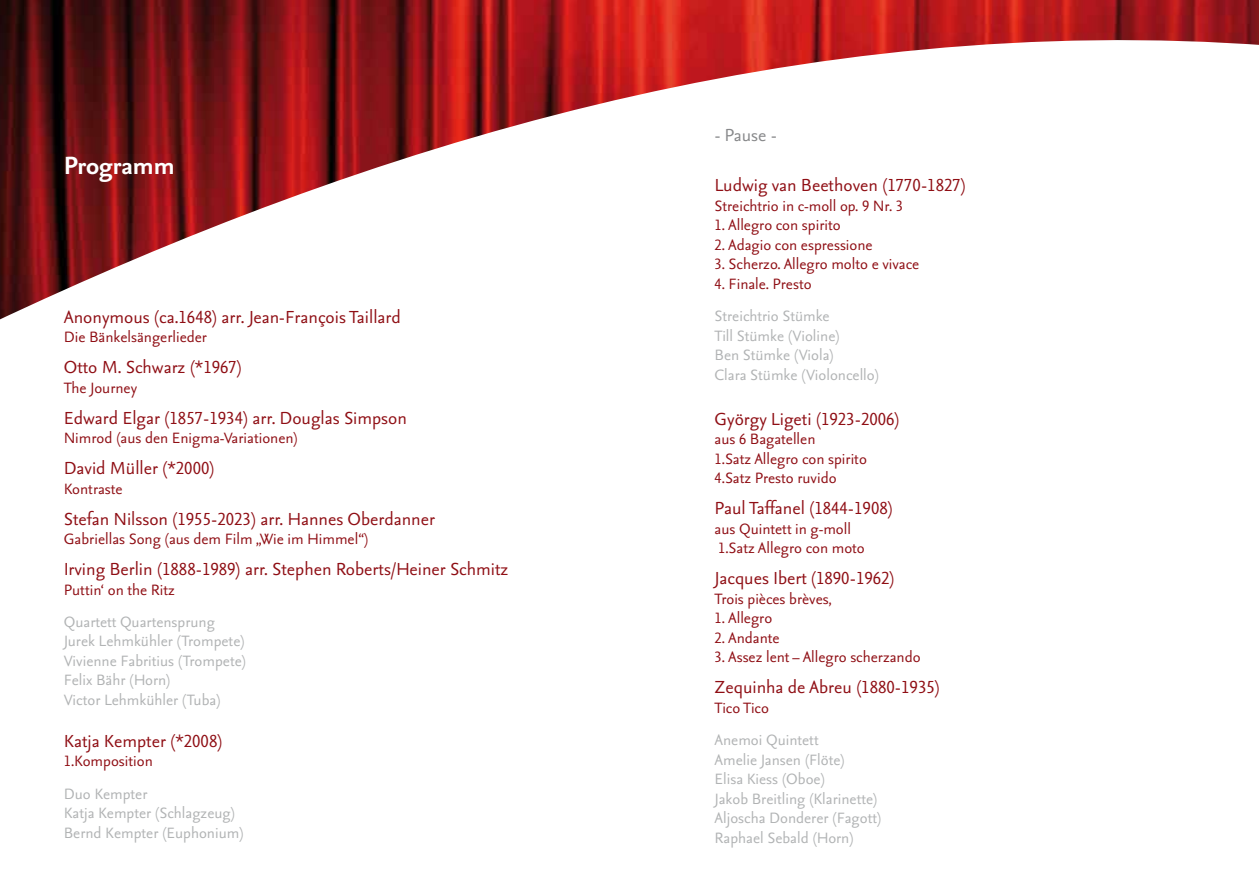
<style>
.page{position:relative;width:1259px;height:893px;background:#fff}
.page>*{position:absolute;margin:0;border:0;box-sizing:border-box;transform-origin:0 0}
.t1{font:700 30px "Seria Sans Lf";color:#fff}
.t2{font:21px "Seria Sans Lf";color:#8f0e14}
.t3{font:21px "Seria Sans Lf";color:#87888a}
.t4{font:18px/19.5px "Seria Sans Lf";color:#8f0e14}
.t5{font:18px/19.5px "Seria Sans Lf";color:#b1b3b4}
</style>
<div class="page">
<img style="left:0;top:0;width:1259px;height:10px">
<svg style="left:0;top:10px;width:1259px;height:310px"></svg>
<h1 class="t1" style="left:64px;top:151px;width:112px">Programm</h1>
<p class="t2" style="left:64px;top:306px;width:338px">Anonymous (ca.1648) arr. Jean-François Taillard</p>
<p class="t4" style="left:64px;top:328px;width:145px">Die Bänkelsängerlieder</p>
<p class="t2" style="left:64px;top:357px;width:180px">Otto M. Schwarz (*1967)</p>
<p class="t4" style="left:64px;top:378px;width:75px">The Journey</p>
<p class="t2" style="left:64px;top:407px;width:345px">Edward Elgar (1857-1934) arr. Douglas Simpson</p>
<p class="t4" style="left:64px;top:429px;width:236px">Nimrod (aus den Enigma-Variationen)</p>
<p class="t2" style="left:64px;top:458px;width:152px">David Müller (*2000)</p>
<p class="t4" style="left:64px;top:479px;width:60px">Kontraste</p>
<p class="t2" style="left:64px;top:508px;width:373px">Stefan Nilsson (1955-2023) arr. Hannes Oberdanner</p>
<p class="t4" style="left:64px;top:530px;width:306px">Gabriellas Song (aus dem Film „Wie im Himmel“)</p>
<p class="t2" style="left:64px;top:559px;width:446px">Irving Berlin (1888-1989) arr. Stephen Roberts/Heiner Schmitz</p>
<p class="t4" style="left:64px;top:580px;width:113px">Puttin‘ on the Ritz</p>
<p class="t5" style="left:64px;top:612px;width:184px">Quartett Quartensprung<br>Jurek Lehmkühler (Trompete)<br>Vivienne Fabritius (Trompete)<br>Felix Bähr (Horn)<br>Victor Lehmkühler (Tuba)</p>
<p class="t2" style="left:64px;top:730px;width:160px">Katja Kempter (*2008)</p>
<p class="t4" style="left:64px;top:752px;width:91px">1.Komposition</p>
<p class="t5" style="left:64px;top:784px;width:181px">Duo Kempter<br>Katja Kempter (Schlagzeug)<br>Bernd Kempter (Euphonium)</p>
<p class="t3" style="left:714px;top:124px;width:64px">- Pause -</p>
<p class="t2" style="left:714px;top:175px;width:253px">Ludwig van Beethoven (1770-1827)</p>
<p class="t4" style="left:714px;top:197px;width:190px">Streichtrio in c-moll op. 9 Nr. 3</p>
<p class="t4" style="left:714px;top:216px;width:128px">1. Allegro con spirito</p>
<p class="t4" style="left:714px;top:236px;width:160px">2. Adagio con espressione</p>
<p class="t4" style="left:714px;top:255px;width:206px">3. Scherzo. Allegro molto e vivace</p>
<p class="t4" style="left:714px;top:275px;width:99px">4. Finale. Presto</p>
<p class="t5" style="left:714px;top:307px;width:166px">Streichtrio Stümke<br>Till Stümke (Violine)<br>Ben Stümke (Viola)<br>Clara Stümke (Violoncello)</p>
<p class="t2" style="left:714px;top:408px;width:187px">György Ligeti (1923-2006)</p>
<p class="t4" style="left:714px;top:430px;width:154px">aus 6 Bagatellen<br>1.Satz Allegro con spirito<br>4.Satz Presto ruvido</p>
<p class="t2" style="left:714px;top:498px;width:180px">Paul Taffanel (1844-1908)</p>
<p class="t4" style="left:714px;top:519px;width:152px">aus Quintett in g-moll<br>1.Satz Allegro con moto</p>
<p class="t2" style="left:714px;top:568px;width:182px">Jacques Ibert (1890-1962)</p>
<p class="t4" style="left:714px;top:589px;width:119px">Trois pièces brèves,</p>
<p class="t4" style="left:714px;top:609px;width:59px">1. Allegro</p>
<p class="t4" style="left:714px;top:628px;width:67px">2. Andante</p>
<p class="t4" style="left:714px;top:648px;width:208px">3. Assez lent – Allegro scherzando</p>
<p class="t2" style="left:714px;top:677px;width:227px">Zequinha de Abreu (1880-1935)</p>
<p class="t4" style="left:714px;top:698px;width:56px">Tico Tico</p>
<p class="t5" style="left:714px;top:731px;width:169px">Anemoi Quintett<br>Amelie Jansen (Flöte)<br>Elisa Kiess (Oboe)<br>Jakob Breitling (Klarinette)<br>Aljoscha Donderer (Fagott)<br>Raphael Sebald (Horn)</p>
</div>
